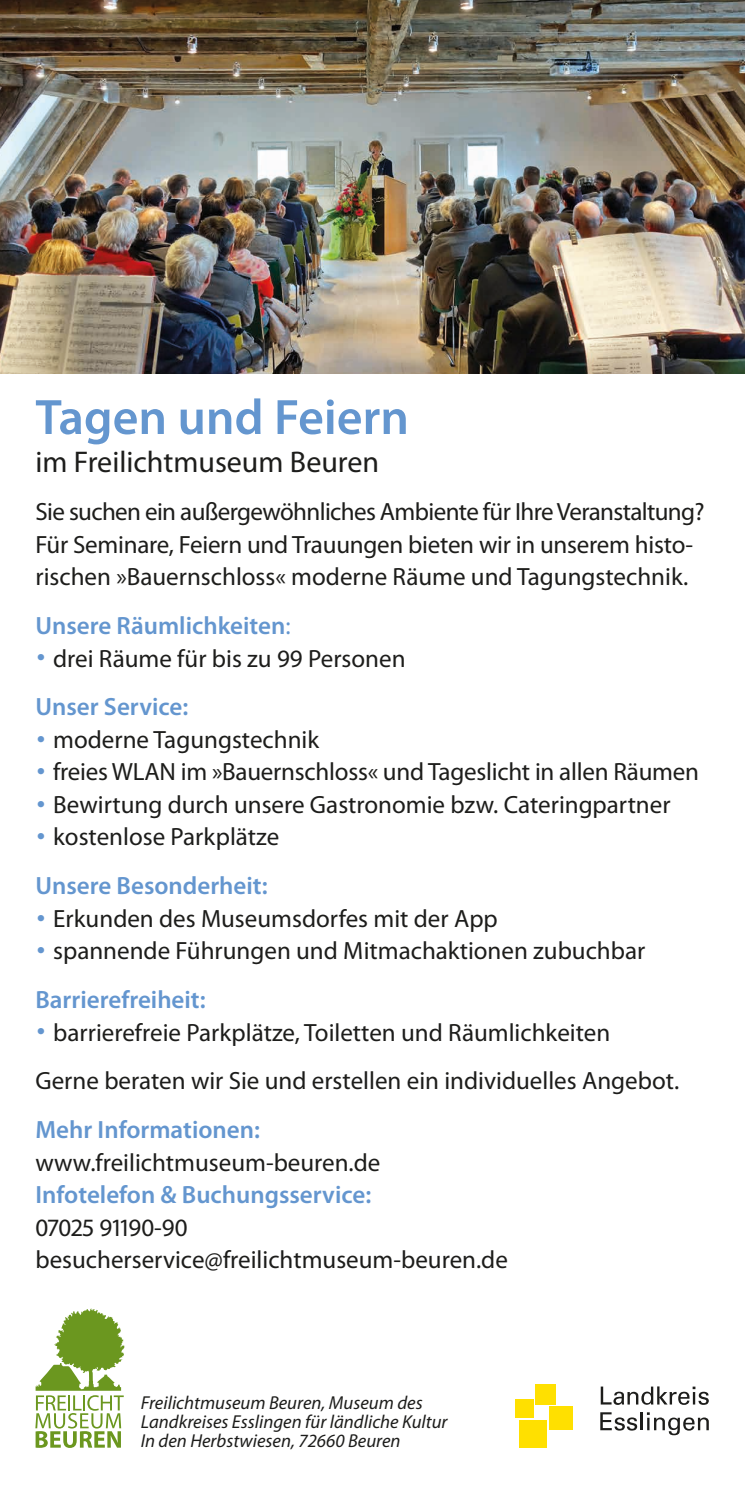
<style>
.page{position:relative;width:745px;height:1489px;background:#fff}
.page>*{position:absolute;margin:0;border:0;box-sizing:border-box;transform-origin:0 0}
.t1{font:600 50px "Myriad Pro";color:#6496cf}
.t2{font:30px "Myriad Pro";color:#1d1d1b}
.lauftext_flatter{font:25px/32.5px "Myriad Pro";color:#1d1d1b}
.lauftext_flatter__en{font:25px/32.5px "Myriad Pro";color:#1d1d1b}
.lauftext_flatter__en-2{font:600 25px "Myriad Pro";color:#6496cf}
.t3{font:italic 18.75px/18.8px "Myriad Pro";color:#1d1d1b}
.s1{font-weight:400}
.s2{font-size:30px;color:#6496cf}
.s3{font-weight:600;color:#6496cf}
</style>
<div class="page">
<img style="left:0;top:0;width:744px;height:374px">
<div style="left:515px;top:1399px;width:18px;height:18px;background:#ffe000"></div>
<div style="left:519px;top:1419px;width:27px;height:28px;background:#ffe000"></div>
<div style="left:548px;top:1406px;width:24px;height:23px;background:#ffe000"></div>
<div style="left:535px;top:1384px;width:20px;height:20px;background:#ffe000"></div>
<svg style="left:600px;top:1386px;width:108px;height:18px"></svg>
<svg style="left:600px;top:1412px;width:108px;height:22px"></svg>
<svg style="left:35px;top:1308px;width:89px;height:139px"></svg>
<p class="t1" style="left:35px;top:389px;width:375px">Tagen und Feiern</p>
<p class="t2" style="left:35px;top:445px;width:345px">im Freilichtmuseum Beuren</p>
<p class="lauftext_flatter" style="left:35px;top:496px;width:670px">Sie suchen ein außergewöhnliches Ambiente für Ihre Veranstaltung?<br>Für Seminare, Feiern und Trauungen bieten wir in unserem histo&shy;rischen »Bauernschloss« moderne Räume und Tagungstechnik.</p>
<p class="lauftext_flatter__en-2" style="left:35px;top:612px;width:256px">Unsere Räumlichkeiten<span class="s1">:</span></p>
<p class="lauftext_flatter" style="left:37px;top:642px;width:370px"><span class="s2">•</span> drei Räume für bis zu 99 Personen</p>
<p class="lauftext_flatter__en-2" style="left:35px;top:693px;width:154px">Unser Service:</p>
<p class="lauftext_flatter" style="left:37px;top:723px;width:283px"><span class="s2">•</span> moderne Tagungstechnik</p>
<p class="lauftext_flatter" style="left:37px;top:756px;width:663px"><span class="s2">•</span> freies WLAN im »Bauernschloss« und Tageslicht in allen Räumen</p>
<p class="lauftext_flatter" style="left:37px;top:788px;width:634px"><span class="s2">•</span> Bewirtung durch unsere Gastronomie bzw. Cateringpartner</p>
<p class="lauftext_flatter" style="left:37px;top:821px;width:244px"><span class="s2">•</span> kostenlose Parkplätze</p>
<p class="lauftext_flatter__en-2" style="left:35px;top:872px;width:233px">Unsere Besonderheit:</p>
<p class="lauftext_flatter" style="left:37px;top:902px;width:462px"><span class="s2">•</span> Erkunden des Museumsdorfes mit der App</p>
<p class="lauftext_flatter" style="left:37px;top:935px;width:609px"><span class="s2">•</span> spannende Führungen und Mitmachaktionen zubuchbar</p>
<p class="lauftext_flatter__en-2" style="left:35px;top:985px;width:171px">Barrierefreiheit:</p>
<p class="lauftext_flatter" style="left:37px;top:1016px;width:574px"><span class="s2">•</span> barrierefreie Parkplätze, Toiletten und Räumlichkeiten</p>
<p class="lauftext_flatter" style="left:35px;top:1065px;width:644px">Gerne beraten wir Sie und erstellen ein individuelles Angebot.</p>
<p class="lauftext_flatter__en" style="left:35px;top:1113px;width:473px"><span class="s3">Mehr Informationen: </span>www.freilichtmuseum-beuren.de<br><span class="s3">Infotelefon &amp; Buchungsservice:<br></span>07025 91190-90 besucherservice@freilichtmuseum-beuren.de</p>
<p class="t3" style="left:141px;top:1394px;width:308px">Freilichtmuseum Beuren, Museum des<br>Landkreises Esslingen für ländliche Kultur<br>In den Herbstwiesen, 72660 Beuren</p>
</div>
